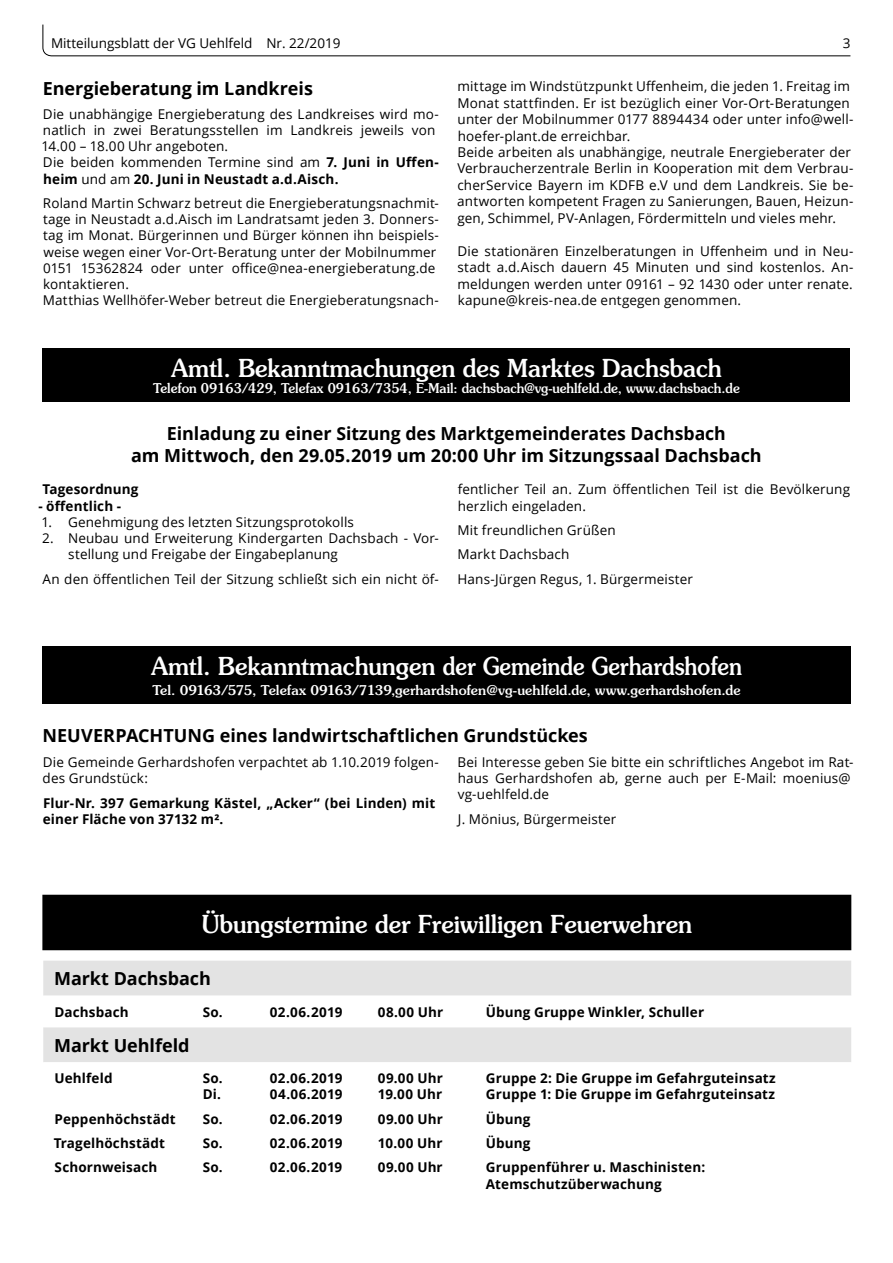
<style>
.page{position:relative;width:893px;height:1263px;background:#fff}
.page>*{position:absolute;margin:0;border:0;box-sizing:border-box;transform-origin:0 0}
.t1{font:500 24.75px "Souvenir";color:#fff;scale:.95 1}
.t2{font:700 18px/21.6px "Open Sans";color:#000;text-align:center}
.t3{font:13.5px/16.2px "Open Sans";letter-spacing:.01em;color:#000}
.t4{font:700 13.5px/16.2px "Open Sans";letter-spacing:.01em;color:#000}
.t5{font:500 13.5px "Souvenir";color:#fff;scale:.95 1}
.t6{font:500 13.5px "Souvenir";color:#fff}
.s1{font-weight:700}
</style>
<div class="page">
<svg style="left:42px;top:24px;width:809px;height:33px"></svg>
<div style="left:43px;top:348px;width:807px;height:53px;background:#000"></div>
<div style="left:42px;top:646px;width:808px;height:57px;background:#000"></div>
<div style="left:43px;top:895px;width:808px;height:55px;background:#000"></div>
<div style="left:43px;top:961px;width:808px;height:35px;background:#e3e3e3"></div>
<div style="left:43px;top:1027px;width:808px;height:35px;background:#e3e3e3"></div>
<p class="t3" style="left:51px;top:34px;width:291px">Mitteilungsblatt der VG Uehlfeld Nr. 22/2019</p>
<p class="t3" style="left:843px;top:34px;width:9px">3</p>
<h2 class="t2" style="left:43px;top:77px;width:272px">Energieberatung im Landkreis</h2>
<p class="t3" style="left:41px;top:106px;width:399px">Die unabhängige Energieberatung des Landkreises wird mo&shy;natlich in zwei Beratungsstellen im Landkreis jeweils von 14.00 – 18.00 Uhr angeboten.<br>Die beiden kommenden Termine sind am <span class="s1">7. Juni in Uffen&shy;heim</span> und am <span class="s1">20. Juni in Neustadt a.d.Aisch.</span></p>
<p class="t3" style="left:43px;top:195px;width:397px">Roland Martin Schwarz betreut die Energieberatungsnachmit&shy;tage in Neustadt a.d.Aisch im Landratsamt jeden 3. Donners&shy;tag im Monat. Bürgerinnen und Bürger können ihn beispiels&shy;weise wegen einer Vor-Ort-Beratung unter der Mobilnummer 0151 15362824 oder unter office@nea-energieberatung.de kontaktieren.<br>Matthias Wellhöfer-Weber betreut die Energieberatungsnach-</p>
<p class="t3" style="left:457px;top:78px;width:398px">mittage im Windstützpunkt Uffenheim, die jeden 1. Freitag im Monat stattfinden. Er ist bezüglich einer Vor-Ort-Beratungen unter der Mobilnummer 0177 8894434 oder unter info@well&shy;hoefer-plant.de erreichbar.<br>Beide arbeiten als unabhängige, neutrale Energieberater der Verbraucherzentrale Berlin in Kooperation mit dem Verbrau&shy;cherService Bayern im KDFB e.V und dem Landkreis. Sie be&shy;antworten kompetent Fragen zu Sanierungen, Bauen, Heizun&shy;gen, Schimmel, PV-Anlagen, Fördermitteln und vieles mehr.</p>
<p class="t3" style="left:457px;top:242px;width:398px;text-align:justify">Die stationären Einzelberatungen in Uffenheim und in Neu&shy;stadt a.d.Aisch dauern 45 Minuten und sind kostenlos. An&shy;meldungen werden unter 09161 – 92 1430 oder unter renate. kapune@kreis-nea.de entgegen genommen.</p>
<h1 class="t1" style="left:171px;top:353px;width:581px">Amtl. Bekanntmachungen des Marktes Dachsbach</h1>
<p class="t5" style="left:153px;top:380px;width:619px">Telefon 09163/429, Telefax 09163/7354, E-Mail: dachsbach@vg-uehlfeld.de, www.dachsbach.de</p>
<h2 class="t2" style="left:131px;top:423px;width:632px">Einladung zu einer Sitzung des Marktgemeinderates Dachsbach<br>am Mittwoch, den 29.05.2019 um 20:00 Uhr im Sitzungssaal Dachsbach</h2>
<p class="t4" style="left:42px;top:481px;width:98px">Tagesordnung</p>
<p class="t4" style="left:38px;top:497px;width:84px">- öffentlich -</p>
<p class="t3" style="left:41px;top:513px;width:314px">1. Genehmigung des letzten Sitzungsprotokolls</p>
<p class="t3" style="left:68px;top:530px;width:372px;text-indent:-26px">2. Neubau und Erweiterung Kindergarten Dachsbach - Vor&shy;stellung und Freigabe der Eingabeplanung</p>
<p class="t3" style="left:43px;top:570px;width:398px">An den öffentlichen Teil der Sitzung schließt sich ein nicht öf-</p>
<p class="t3" style="left:458px;top:481px;width:394px">fentlicher Teil an. Zum öffentlichen Teil ist die Bevölkerung herzlich eingeladen.</p>
<p class="t3" style="left:458px;top:517px;width:237px;line-height:24.3px">Mit freundlichen Grüßen<br>Markt Dachsbach<br>Hans-Jürgen Regus, 1. Bürgermeister</p>
<h1 class="t1" style="left:151px;top:651px;width:623px">Amtl. Bekanntmachungen der Gemeinde Gerhardshofen</h1>
<p class="t6" style="left:152px;top:682px;width:590px">Tel. 09163/575, Telefax 09163/7139,gerhardshofen@vg-uehlfeld.de, www.gerhardshofen.de</p>
<h2 class="t2" style="left:43px;top:724px;width:547px">NEUVERPACHTUNG eines landwirtschaftlichen Grundstückes</h2>
<p class="t3" style="left:43px;top:754px;width:398px">Die Gemeinde Gerhardshofen verpachtet ab 1.10.2019 folgen&shy;des Grundstück:</p>
<p class="t4" style="left:43px;top:794px;width:394px">Flur-Nr. 397 Gemarkung Kästel, „Acker“ (bei Linden) mit einer Fläche von 37132 m².</p>
<p class="t3" style="left:458px;top:754px;width:397px">Bei Interesse geben Sie bitte ein schriftliches Angebot im Rat&shy;haus Gerhardshofen ab, gerne auch per E-Mail: moenius@ vg-uehlfeld.de</p>
<p class="t3" style="left:458px;top:810px;width:160px">J. Mönius, Bürgermeister</p>
<h1 class="t1" style="left:202px;top:909px;width:518px">Übungstermine der Freiwilligen Feuerwehren</h1>
<h2 class="t2" style="left:54px;top:967px;width:158px">Markt Dachsbach</h2>
<p class="t4" style="left:54px;top:1003px;width:76px">Dachsbach</p>
<p class="t4" style="left:203px;top:1003px;width:22px">So.</p>
<p class="t4" style="left:270px;top:1003px;width:74px">02.06.2019</p>
<p class="t4" style="left:378px;top:1003px;width:67px">08.00 Uhr</p>
<p class="t4" style="left:486px;top:1003px;width:220px">Übung Gruppe Winkler, Schuller</p>
<h2 class="t2" style="left:54px;top:1034px;width:137px">Markt Uehlfeld</h2>
<p class="t4" style="left:54px;top:1070px;width:60px">Uehlfeld</p>
<p class="t4" style="left:203px;top:1070px;width:22px">So.</p>
<p class="t4" style="left:270px;top:1070px;width:74px">02.06.2019</p>
<p class="t4" style="left:378px;top:1070px;width:66px">09.00 Uhr</p>
<p class="t4" style="left:486px;top:1070px;width:291px">Gruppe 2: Die Gruppe im Gefahrguteinsatz</p>
<p class="t4" style="left:203px;top:1086px;width:20px">Di.</p>
<p class="t4" style="left:270px;top:1086px;width:74px">04.06.2019</p>
<p class="t4" style="left:378px;top:1086px;width:66px">19.00 Uhr</p>
<p class="t4" style="left:486px;top:1086px;width:291px">Gruppe 1: Die Gruppe im Gefahrguteinsatz</p>
<p class="t4" style="left:54px;top:1110px;width:123px">Peppenhöchstädt</p>
<p class="t4" style="left:203px;top:1110px;width:22px">So.</p>
<p class="t4" style="left:270px;top:1110px;width:74px">02.06.2019</p>
<p class="t4" style="left:378px;top:1110px;width:66px">09.00 Uhr</p>
<p class="t4" style="left:486px;top:1110px;width:46px">Übung</p>
<p class="t4" style="left:54px;top:1135px;width:113px">Tragelhöchstädt</p>
<p class="t4" style="left:203px;top:1135px;width:22px">So.</p>
<p class="t4" style="left:270px;top:1135px;width:74px">02.06.2019</p>
<p class="t4" style="left:378px;top:1135px;width:66px">10.00 Uhr</p>
<p class="t4" style="left:486px;top:1135px;width:46px">Übung</p>
<p class="t4" style="left:55px;top:1159px;width:104px">Schornweisach</p>
<p class="t4" style="left:203px;top:1159px;width:22px">So.</p>
<p class="t4" style="left:270px;top:1159px;width:74px">02.06.2019</p>
<p class="t4" style="left:378px;top:1159px;width:66px">09.00 Uhr</p>
<p class="t4" style="left:486px;top:1159px;width:221px">Gruppenführer u. Maschinisten:<br>Atemschutzüberwachung</p>
</div>
